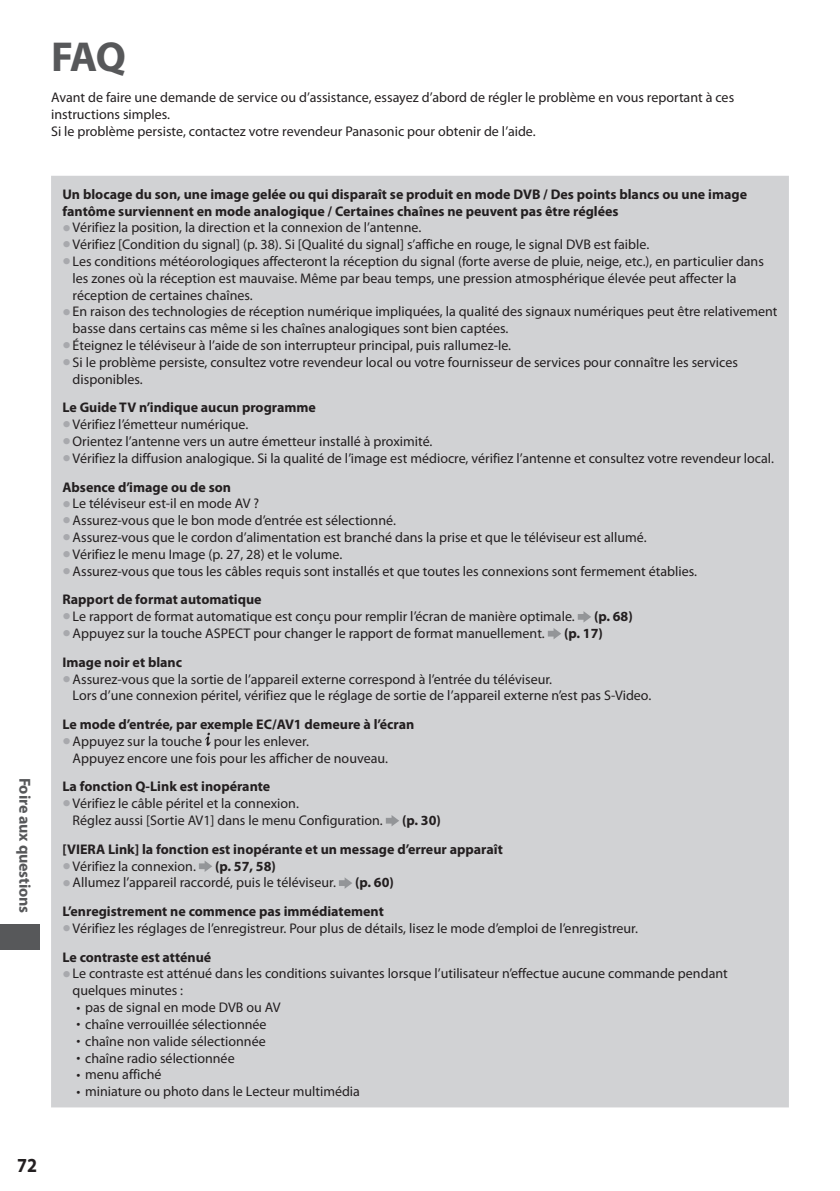
<style>
.page{position:relative;width:840px;height:1191px;background:#fff}
.page>*{position:absolute;margin:0;border:0;box-sizing:border-box;transform-origin:0 0}
.t1{font:700 42px "Myriad Pro";color:#57585a}
.t2{font:700 20px "Myriad Pro";color:#231f20;scale:.9 1}
.t3{font:700 16px "Myriad Pro";letter-spacing:-.01em;color:#57585a}
.t4{font:14px/16.8px "Myriad Pro";color:#231f20}
.t5{font:700 14px/28.8px "Myriad Pro";color:#231f20}
.s1{font-size:30px;color:#a8a9ad}
.s2{font-weight:700}
</style>
<div class="page">
<div style="left:0;top:924px;width:40px;height:26px;background:#57585a"></div>
<div style="left:51px;top:176px;width:737px;height:931px;background:#d1d2d4"></div>
<svg style="left:577px;top:611px;width:14px;height:11px"></svg>
<svg style="left:547px;top:628px;width:14px;height:11px"></svg>
<svg style="left:205px;top:732px;width:5px;height:14px"></svg>
<svg style="left:385px;top:815px;width:14px;height:11px"></svg>
<svg style="left:199px;top:860px;width:13px;height:12px"></svg>
<svg style="left:339px;top:877px;width:13px;height:11px"></svg>
<p class="t3" style="left:31px;top:777px;width:137px;rotate:90deg">Foire aux questions</p>
<h1 class="t1" style="left:51px;top:41px;width:76px">FAQ</h1>
<p class="t4" style="left:51px;top:90px;width:684px">Avant de faire une demande de service ou d’assistance, essayez d’abord de régler le problème en vous reportant à ces instructions simples.<br>Si le problème persiste, contactez votre revendeur Panasonic pour obtenir de l’aide.</p>
<p class="t5" style="left:62px;top:187px;width:685px;line-height:16.8px">Un blocage du son, une image gelée ou qui disparaît se produit en mode DVB / Des points blancs ou une image fantôme surviennent en mode analogique / Certaines chaînes ne peuvent pas être réglées</p>
<p class="t4" style="left:62px;top:220px;width:360px"><span class="s1">•</span> Vérifiez la position, la direction et la connexion de l’antenne.</p>
<p class="t4" style="left:62px;top:237px;width:588px"><span class="s1">•</span> Vérifiez [Condition du signal] (p. 38). Si [Qualité du signal] s’affiche en rouge, le signal DVB est faible.</p>
<p class="t4" style="left:73px;top:254px;width:692px;text-indent:-10px"><span class="s1">•</span> Les conditions météorologiques affecteront la réception du signal (forte averse de pluie, neige, etc.), en particulier dans les zones où la réception est mauvaise. Même par beau temps, une pression atmosphérique élevée peut affecter la réception de certaines chaînes.</p>
<p class="t4" style="left:73px;top:304px;width:706px;text-indent:-10px"><span class="s1">•</span> En raison des technologies de réception numérique impliquées, la qualité des signaux numériques peut être relativement basse dans certains cas même si les chaînes analogiques sont bien captées.</p>
<p class="t4" style="left:62px;top:338px;width:450px"><span class="s1">•</span> Éteignez le téléviseur à l’aide de son interrupteur principal, puis rallumez-le.</p>
<p class="t4" style="left:73px;top:355px;width:666px;text-indent:-10px"><span class="s1">•</span> Si le problème persiste, consultez votre revendeur local ou votre fournisseur de services pour connaître les services disponibles.</p>
<p class="t5" style="left:62px;top:394px;width:255px">Le Guide TV n’indique aucun programme</p>
<p class="t4" style="left:62px;top:417px;width:187px"><span class="s1">•</span> Vérifiez l’émetteur numérique.</p>
<p class="t4" style="left:62px;top:434px;width:371px"><span class="s1">•</span> Orientez l’antenne vers un autre émetteur installé à proximité.</p>
<p class="t4" style="left:62px;top:445px;width:712px;line-height:28.8px"><span class="s1">•</span> Vérifiez la diffusion analogique. Si la qualité de l’image est médiocre, vérifiez l’antenne et consultez votre revendeur local.<br><span class="s2">Absence d’image ou de son</span></p>
<p class="t4" style="left:62px;top:496px;width:198px"><span class="s1">•</span> Le téléviseur est-il en mode AV ?</p>
<p class="t4" style="left:62px;top:513px;width:335px"><span class="s1">•</span> Assurez-vous que le bon mode d’entrée est sélectionné.</p>
<p class="t4" style="left:62px;top:530px;width:585px"><span class="s1">•</span> Assurez-vous que le cordon d’alimentation est branché dans la prise et que le téléviseur est allumé.</p>
<p class="t4" style="left:62px;top:547px;width:281px"><span class="s1">•</span> Vérifiez le menu Image (p. 27, 28) et le volume.</p>
<p class="t4" style="left:62px;top:557px;width:636px;line-height:28.8px"><span class="s1">•</span> Assurez-vous que tous les câbles requis sont installés et que toutes les connexions sont fermement établies.<br><span class="s2">Rapport de format automatique</span></p>
<p class="t4" style="left:62px;top:609px;width:513px"><span class="s1">•</span> Le rapport de format automatique est conçu pour remplir l’écran de manière optimale.</p>
<p class="t5" style="left:593px;top:603px;width:40px">(p. 68)</p>
<p class="t4" style="left:62px;top:626px;width:483px"><span class="s1">•</span> Appuyez sur la touche ASPECT pour changer le rapport de format manuellement.</p>
<p class="t5" style="left:563px;top:620px;width:40px">(p. 17)</p>
<p class="t5" style="left:62px;top:649px;width:121px">Image noir et blanc</p>
<p class="t4" style="left:73px;top:671px;width:579px;text-indent:-10px"><span class="s1">•</span> Assurez-vous que la sortie de l’appareil externe correspond à l’entrée du téléviseur.<br>Lors d’une connexion péritel, vérifiez que le réglage de sortie de l’appareil externe n’est pas S-Video.</p>
<p class="t5" style="left:62px;top:711px;width:353px">Le mode d’entrée, par exemple EC/AV1 demeure à l’écran</p>
<p class="t4" style="left:73px;top:734px;width:316px;text-indent:-10px"><span class="s1">•</span> Appuyez sur la touche pour les enlever.<br>Appuyez encore une fois pour les afficher de nouveau.</p>
<p class="t5" style="left:62px;top:773px;width:209px">La fonction Q-Link est inopérante</p>
<p class="t4" style="left:73px;top:796px;width:311px;text-indent:-10px"><span class="s1">•</span> Vérifiez le câble péritel et la connexion.<br>Réglez aussi [Sortie AV1] dans le menu Configuration.</p>
<p class="t5" style="left:62px;top:807px;width:441px;text-indent:339px">(p. 30)<br>[VIERA Link] la fonction est inopérante et un message d’erreur apparaît</p>
<p class="t4" style="left:62px;top:858px;width:135px"><span class="s1">•</span> Vérifiez la connexion.</p>
<p class="t5" style="left:215px;top:852px;width:62px">(p. 57, 58)</p>
<p class="t4" style="left:62px;top:875px;width:275px"><span class="s1">•</span> Allumez l’appareil raccordé, puis le téléviseur.</p>
<p class="t5" style="left:62px;top:869px;width:333px;text-indent:292px">(p. 60)<br>L’enregistrement ne commence pas immédiatement</p>
<p class="t4" style="left:62px;top:915px;width:576px;line-height:28.8px"><span class="s1">•</span> Vérifiez les réglages de l’enregistreur. Pour plus de détails, lisez le mode d’emploi de l’enregistreur.<br><span class="s2">Le contraste est atténué</span></p>
<p class="t4" style="left:73px;top:966px;width:656px;text-indent:-10px"><span class="s1">•</span> Le contraste est atténué dans les conditions suivantes lorsque l’utilisateur n’effectue aucune commande pendant quelques minutes :</p>
<p class="t4" style="left:77px;top:1000px;width:205px">• pas de signal en mode DVB ou AV</p>
<p class="t4" style="left:77px;top:1017px;width:191px">• chaîne verrouillée sélectionnée</p>
<p class="t4" style="left:77px;top:1033px;width:190px">• chaîne non valide sélectionnée</p>
<p class="t4" style="left:77px;top:1050px;width:159px">• chaîne radio sélectionnée</p>
<p class="t4" style="left:77px;top:1067px;width:86px">• menu affiché</p>
<p class="t4" style="left:77px;top:1084px;width:285px">• miniature ou photo dans le Lecteur multimédia</p>
<h2 class="t2" style="left:17px;top:1157px;width:24px">72</h2>
</div>
